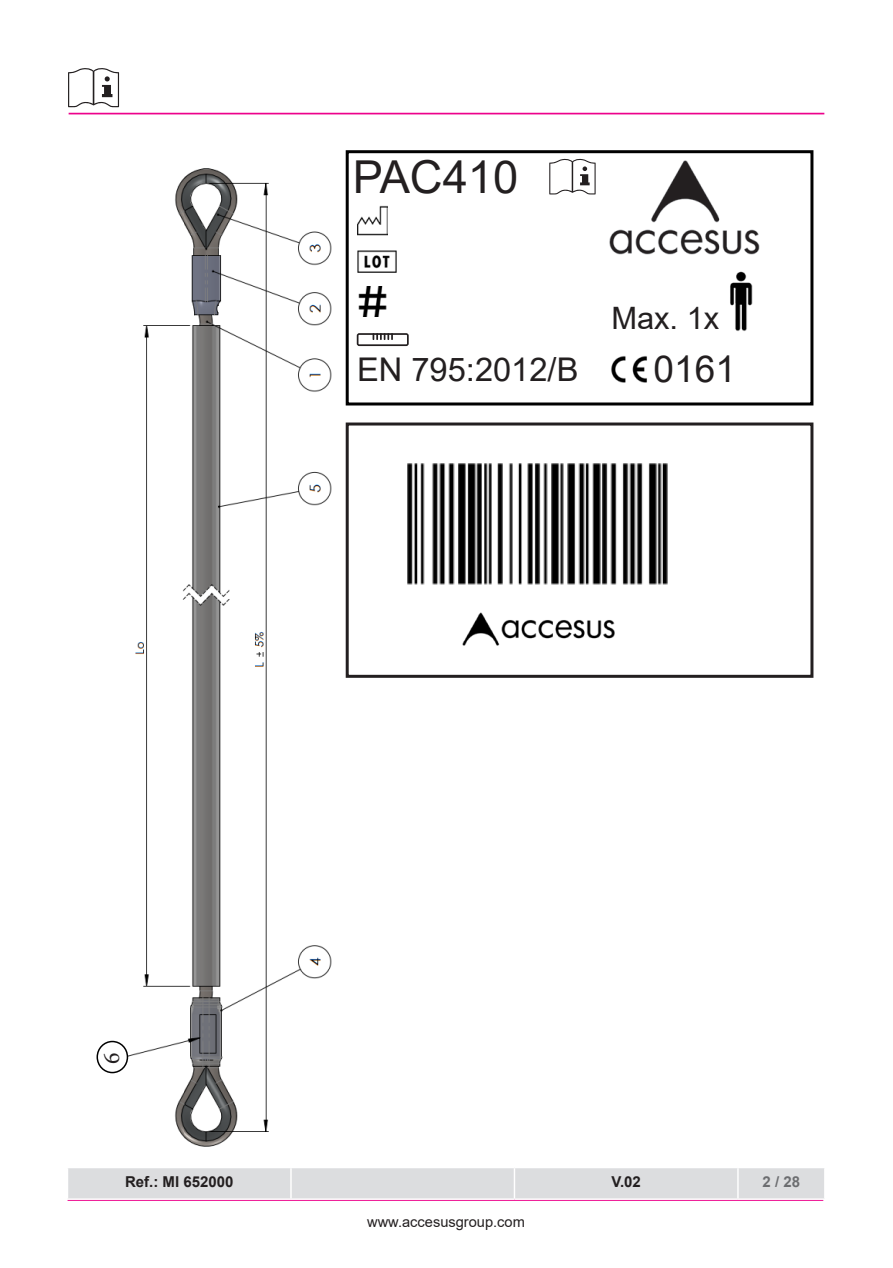
<style>
.page{position:relative;width:893px;height:1268px;background:#fff}
.page>*{position:absolute;margin:0;border:0;box-sizing:border-box;transform-origin:0 0}
.t1{font:45.3px "Arial";color:#231f20}
.t2{font:36.9px "Arial";color:#231f20}
.t3{font:32.7px "Arial";color:#231f20}
.t4{font:30.9px "Arial";color:#231f20}
.t5{font:23.7px "Minion Pro";color:#231f20}
.TABLA_9_5_pts_lato_r{font:700 15px "Arial";color:#231f20}
.Texto_pie_de_pagina{font:700 15px "Arial";color:#6c6d70}
.t6{font:14.7px "Arial";color:#231f20}
</style>
<div class="page">
<hr style="left:68px;top:1198px;width:755px;height:2px;background:#ed028c">
<svg style="left:68px;top:68px;width:51px;height:39px"></svg>
<hr style="left:69px;top:113px;width:755px;height:1px;background:#ed028c">
<div style="left:68px;top:1168px;width:756px;height:30px;background:#dcdddf"></div>
<hr style="left:290px;top:1167px;width:2px;height:31px;background:#fff">
<hr style="left:514px;top:1167px;width:1px;height:31px;background:#fff">
<hr style="left:737px;top:1167px;width:2px;height:31px;background:#fff">
<hr style="left:67px;top:1198px;width:224px;height:1px;background:#fff">
<hr style="left:291px;top:1198px;width:223px;height:1px;background:#fff">
<hr style="left:514px;top:1198px;width:224px;height:1px;background:#fff">
<hr style="left:738px;top:1198px;width:88px;height:1px;background:#fff">
<img style="left:128px;top:168px;width:204px;height:979px">
<div style="left:122px;top:136px;width:18px;height:233px;background:#fff"></div>
<div style="left:139px;top:132px;width:18px;height:152px;background:#fff"></div>
<div style="left:97px;top:1040px;width:31px;height:33px;border:2px solid #000;border-radius:50%"></div>
<img style="left:407px;top:463px;width:261px;height:122px">
<div style="left:346px;top:422px;width:467px;height:255px;border:3px solid #231f20"></div>
<img style="left:462px;top:612px;width:153px;height:34px">
<div style="left:346px;top:150px;width:467px;height:255px;background:#fff;border:3px solid #000"></div>
<img style="left:609px;top:160px;width:151px;height:95px">
<svg style="left:357px;top:333px;width:52px;height:13px"></svg>
<img style="left:358px;top:205px;width:30px;height:30px">
<img style="left:358px;top:287px;width:29px;height:30px">
<img style="left:730px;top:271px;width:23px;height:60px">
<svg style="left:549px;top:158px;width:47px;height:36px"></svg>
<img style="left:611px;top:356px;width:36px;height:26px">
<img style="left:358px;top:250px;width:38px;height:22px">
<p class="t1" style="left:353px;top:145px;width:167px">PAC410</p>
<p class="t4" style="left:611px;top:297px;width:109px">Max. 1x</p>
<p class="t3" style="left:357px;top:347px;width:223px">EN 795:2012/B</p>
<p class="t2" style="left:654px;top:343px;width:84px">0161</p>
<p class="t5" style="left:96px;top:1063px;width:13px;rotate:-90deg">6</p>
<p class="TABLA_9_5_pts_lato_r" style="left:125px;top:1170px;width:110px">Ref.: MI 652000</p>
<p class="TABLA_9_5_pts_lato_r" style="left:611px;top:1170px;width:31px">V.02</p>
<p class="Texto_pie_de_pagina" style="left:763px;top:1170px;width:39px">2 / 28</p>
<p class="t6" style="left:367px;top:1211px;width:159px">www.accesusgroup.com</p>
</div>
